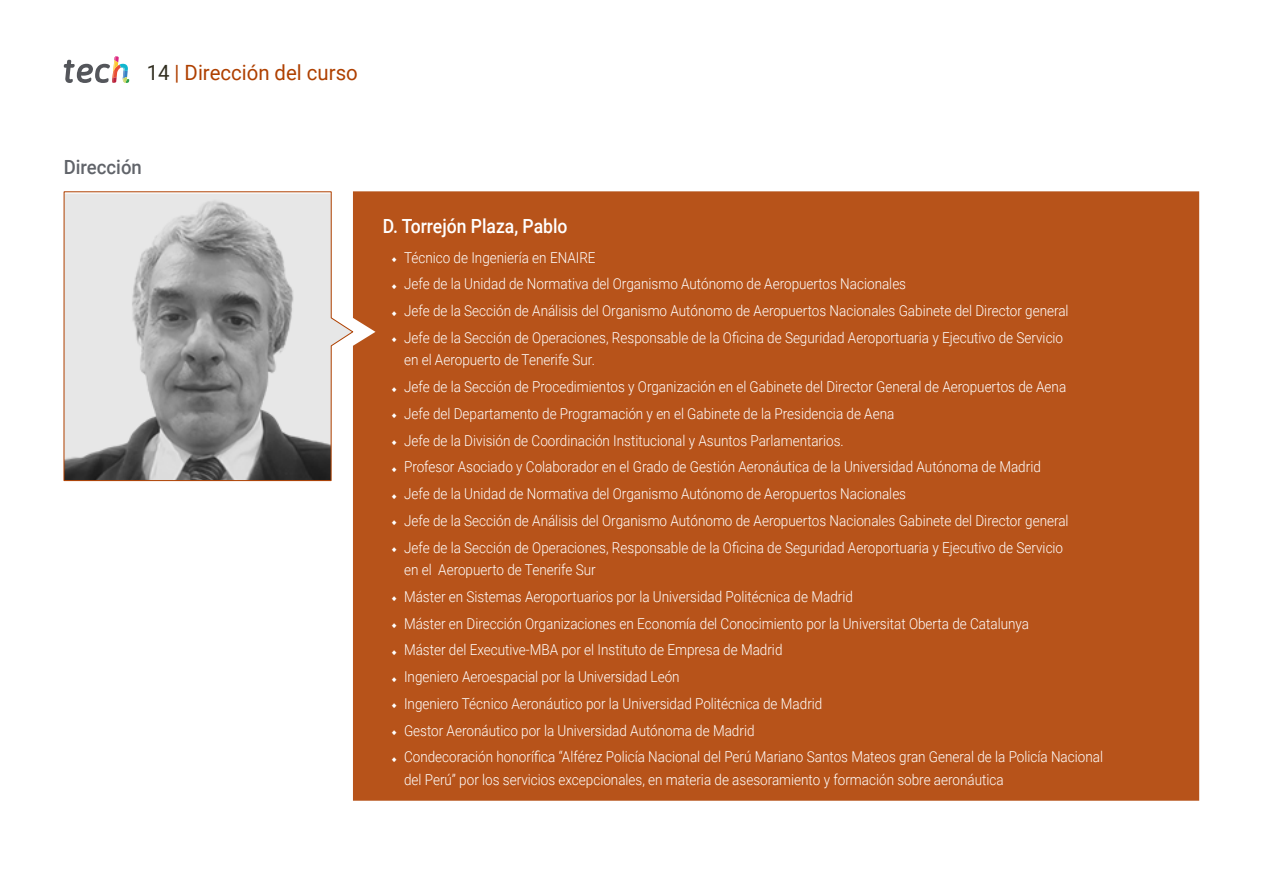
<style>
.page{position:relative;width:1263px;height:893px;background:#fff}
.page>*{position:absolute;margin:0;border:0;box-sizing:border-box;transform-origin:0 0}
.t1{font:21px "Roboto";color:#af4000}
.t2{font:500 19.5px "Roboto";color:#fff;scale:.9 1}
.t3{font:500 19.5px "Roboto";color:#61646a;scale:.95 1}
.t4{font:300 15px/26.7px "Roboto";color:#fff;scale:.9 1}
.s1{color:#312e20}
</style>
<div class="page">
<div style="left:353px;top:191px;width:846px;height:610px;background:#b7531a"></div>
<svg style="left:64px;top:191px;width:289px;height:290px;background:#b9b8b7"></svg>
<svg style="left:64px;top:56px;width:65px;height:27px"></svg>
<svg style="left:392px;top:257px;width:5px;height:5px"></svg>
<svg style="left:392px;top:284px;width:5px;height:5px"></svg>
<svg style="left:392px;top:311px;width:5px;height:5px"></svg>
<svg style="left:392px;top:337px;width:5px;height:5px"></svg>
<svg style="left:392px;top:387px;width:5px;height:5px"></svg>
<svg style="left:392px;top:413px;width:5px;height:5px"></svg>
<svg style="left:392px;top:440px;width:5px;height:5px"></svg>
<svg style="left:392px;top:467px;width:5px;height:5px"></svg>
<svg style="left:392px;top:494px;width:5px;height:5px"></svg>
<svg style="left:392px;top:520px;width:5px;height:5px"></svg>
<svg style="left:392px;top:547px;width:5px;height:5px"></svg>
<svg style="left:392px;top:596px;width:5px;height:5px"></svg>
<svg style="left:392px;top:623px;width:5px;height:5px"></svg>
<svg style="left:392px;top:650px;width:5px;height:5px"></svg>
<svg style="left:392px;top:677px;width:5px;height:5px"></svg>
<svg style="left:392px;top:703px;width:5px;height:5px"></svg>
<svg style="left:392px;top:730px;width:5px;height:5px"></svg>
<svg style="left:392px;top:757px;width:5px;height:5px"></svg>
<h1 class="t1" style="left:147px;top:57px;width:213px"><span class="s1">14</span> | Dirección del curso</h1>
<h2 class="t3" style="left:64px;top:153px;width:84px">Dirección</h2>
<h2 class="t2" style="left:383px;top:212px;width:207px">D. Torrejón Plaza, Pablo</h2>
<p class="t4" style="left:404px;top:243px;width:740px">Técnico de Ingeniería en ENAIRE<br>Jefe de la Unidad de Normativa del Organismo Autónomo de Aeropuertos Nacionales<br>Jefe de la Sección de Análisis del Organismo Autónomo de Aeropuertos Nacionales Gabinete del Director general Jefe de la Sección de Operaciones, Responsable de la Oficina de Seguridad Aeroportuaria y Ejecutivo de Servicio</p>
<p class="t4" style="left:404px;top:346px;width:740px">en el Aeropuerto de Tenerife Sur.<br>Jefe de la Sección de Procedimientos y Organización en el Gabinete del Director General de Aeropuertos de Aena Jefe del Departamento de Programación y en el Gabinete de la Presidencia de Aena<br>Jefe de la División de Coordinación Institucional y Asuntos Parlamentarios.<br>Profesor Asociado y Colaborador en el Grado de Gestión Aeronáutica de la Universidad Autónoma de Madrid Jefe de la Unidad de Normativa del Organismo Autónomo de Aeropuertos Nacionales<br>Jefe de la Sección de Análisis del Organismo Autónomo de Aeropuertos Nacionales Gabinete del Director general Jefe de la Sección de Operaciones, Responsable de la Oficina de Seguridad Aeroportuaria y Ejecutivo de Servicio</p>
<p class="t4" style="left:404px;top:556px;width:778px">en el Aeropuerto de Tenerife Sur<br>Máster en Sistemas Aeroportuarios por la Universidad Politécnica de Madrid<br>Máster en Dirección Organizaciones en Economía del Conocimiento por la Universitat Oberta de Catalunya<br>Máster del Executive-MBA por el Instituto de Empresa de Madrid<br>Ingeniero Aeroespacial por la Universidad León<br>Ingeniero Técnico Aeronáutico por la Universidad Politécnica de Madrid<br>Gestor Aeronáutico por la Universidad Autónoma de Madrid<br>Condecoración honorífica “Alférez Policía Nacional del Perú Mariano Santos Mateos gran General de la Policía Nacional</p>
<p class="t4" style="left:404px;top:766px;width:668px">del Perú” por los servicios excepcionales, en materia de asesoramiento y formación sobre aeronáutica</p>
</div>
